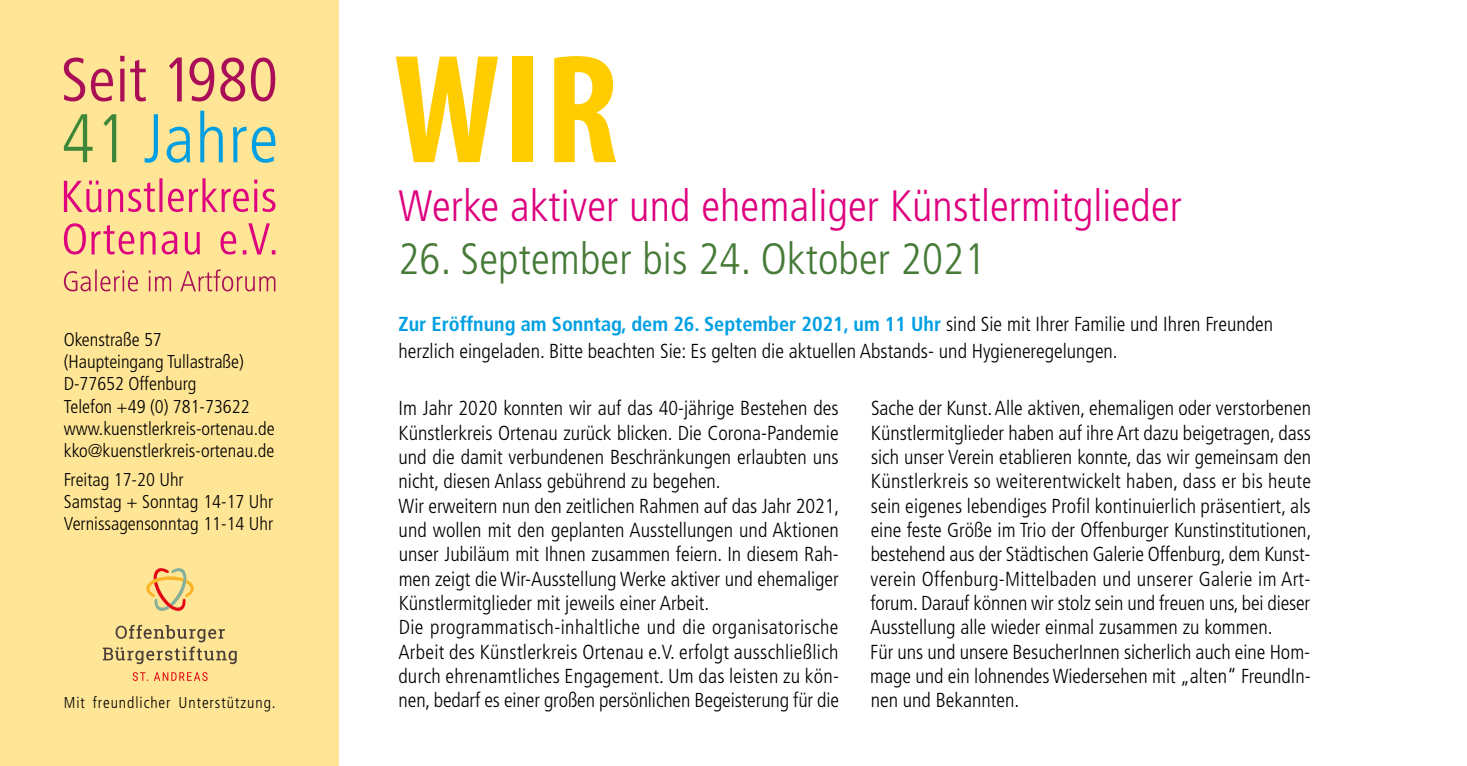
<style>
.page{position:relative;width:1467px;height:766px;background:#fff}
.page>*{position:absolute;margin:0;border:0;box-sizing:border-box;transform-origin:0 0}
.t1{font:700 condensed 156.6px "Myriad Pro";color:#fc0}
.t2{font:300 condensed 43.88px "Frutiger";letter-spacing:.005em;color:#de007e}
.t3{font:300 condensed 43.88px "Frutiger";letter-spacing:.005em;color:#467a37}
.t4{font:300 condensed 20.25px/24.3px "Frutiger";color:#000}
.t5{font:300 condensed 18.45px/22.3px "Frutiger";color:#000}
.t6{font:300 condensed 15.75px "Frutiger";letter-spacing:.06em;color:#000}
.s1{font-weight:700;color:#009fe3}
</style>
<div class="page">
<div style="left:0;top:0;width:338px;height:765px;background:#ffe596"></div>
<svg style="left:64px;top:57px;width:21px;height:44px"></svg>
<svg style="left:91px;top:69px;width:22px;height:32px"></svg>
<svg style="left:120px;top:56px;width:4px;height:5px"></svg>
<svg style="left:120px;top:69px;width:4px;height:32px"></svg>
<svg style="left:130px;top:60px;width:16px;height:41px"></svg>
<svg style="left:169px;top:57px;width:13px;height:44px"></svg>
<svg style="left:189px;top:57px;width:25px;height:44px"></svg>
<svg style="left:220px;top:57px;width:25px;height:44px"></svg>
<svg style="left:251px;top:57px;width:24px;height:44px"></svg>
<svg style="left:64px;top:269px;width:211px;height:22px"></svg>
<svg style="left:64px;top:178px;width:211px;height:34px"></svg>
<svg style="left:64px;top:223px;width:211px;height:32px"></svg>
<svg style="left:64px;top:114px;width:29px;height:48px"></svg>
<svg style="left:103px;top:114px;width:13px;height:48px"></svg>
<svg style="left:145px;top:114px;width:13px;height:49px"></svg>
<svg style="left:167px;top:127px;width:23px;height:36px"></svg>
<svg style="left:200px;top:111px;width:23px;height:51px"></svg>
<svg style="left:233px;top:127px;width:43px;height:36px"></svg>
<svg style="left:103px;top:624px;width:134px;height:40px"></svg>
<svg style="left:133px;top:672px;width:75px;height:8px"></svg>
<svg style="left:146px;top:568px;width:48px;height:42px"></svg>
<p class="t5" style="left:64px;top:328px;width:212px">Okenstraße 57<br>(Haupteingang Tullastraße)<br>D-77652 Offenburg<br>Telefon +49 (0) 781-73622 www.kuenstlerkreis-ortenau.de kko@kuenstlerkreis-ortenau.de</p>
<p class="t5" style="left:64px;top:468px;width:211px">Freitag 17-20 Uhr<br>Samstag + Sonntag 14-17 Uhr<br>Vernissagensonntag 11-14 Uhr</p>
<p class="t6" style="left:64px;top:693px;width:213px">Mit freundlicher Unterstützung.</p>
<h1 class="t1" style="left:394px;top:12px;width:226px">WIR</h1>
<h2 class="t2" style="left:399px;top:181px;width:785px">Werke aktiver und ehemaliger Künstlermitglieder</h2>
<h2 class="t3" style="left:398px;top:234px;width:589px">26. September bis 24. Oktober 2021</h2>
<p class="t4" style="left:399px;top:311px;width:876px;line-height:26.3px"><span class="s1">Zur Eröffnung am Sonntag, dem 26. September 2021, um 11 Uhr</span> sind Sie mit Ihrer Familie und Ihren Freunden herzlich eingeladen. Bitte beachten Sie: Es gelten die aktuellen Abstands- und Hygieneregelungen.</p>
<p class="t4" style="left:398px;top:396px;width:443px">Im Jahr 2020 konnten wir auf das 40-jährige Bestehen des Künstlerkreis Ortenau zurück blicken. Die Corona-Pandemie und die damit verbundenen Beschränkungen erlaubten uns nicht, diesen Anlass gebührend zu begehen.<br>Wir erweitern nun den zeitlichen Rahmen auf das Jahr 2021, und wollen mit den geplanten Ausstellungen und Aktionen unser Jubiläum mit Ihnen zusammen feiern. In diesem Rah&shy;men zeigt die Wir-Ausstellung Werke aktiver und ehemaliger Künstlermitglieder mit jeweils einer Arbeit.<br>Die programmatisch-inhaltliche und die organisatorische Arbeit des Künstlerkreis Ortenau e.V. erfolgt ausschließlich durch ehrenamtliches Engagement. Um das leisten zu kön&shy;nen, bedarf es einer großen persönlichen Begeisterung für die</p>
<p class="t4" style="left:870px;top:396px;width:443px">Sache der Kunst.Alle aktiven, ehemaligen oder verstorbenen Künstlermitglieder haben auf ihre Art dazu beigetragen, dass sich unser Verein etablieren konnte, das wir gemeinsam den Künstlerkreis so weiterentwickelt haben, dass er bis heute sein eigenes lebendiges Profil kontinuierlich präsentiert, als eine feste Größe im Trio der Offenburger Kunstinstitutionen, bestehend aus der Städtischen Galerie Offenburg, dem Kunst&shy;verein Offenburg-Mittelbaden und unserer Galerie im Art&shy;forum. Darauf können wir stolz sein und freuen uns, bei dieser Ausstellung alle wieder einmal zusammen zu kommen.<br>Für uns und unsere BesucherInnen sicherlich auch eine Hom&shy;mage und ein lohnendes Wiedersehen mit „alten“ FreundIn&shy;nen und Bekannten.</p>
</div>
